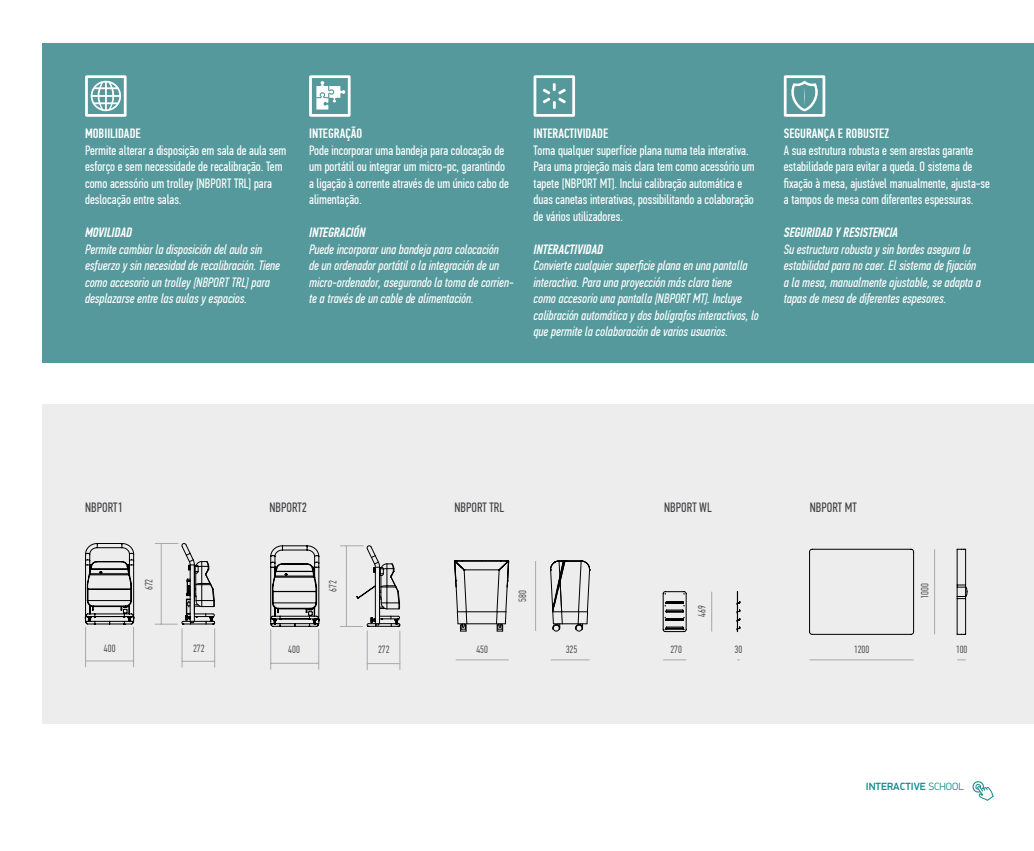
<style>
.page{position:relative;width:1034px;height:851px;background:#fff}
.page>*{position:absolute;margin:0;border:0;box-sizing:border-box;transform-origin:0 0}
.t1{font:italic 13.5px/16.5px "PF Din Text Comp Pro";color:#fff}
.t2{font:13.5px/16.5px "PF Din Text Comp Pro";color:#fff}
.t3{font:italic 500 13.5px "PF Din Text Comp Pro";color:#fff}
.t4{font:500 13.5px "PF Din Text Comp Pro";color:#fff}
.t5{font:13.5px "PF Din Text Comp Pro";color:#414042}
.t6{font:300 10.5px "PF Din Text Comp Pro";color:#414042}
.t7{font:500 10.5px "PF Din Display Pro";color:#13898b}
.s1{font-weight:300}
</style>
<div class="page">
<svg style="left:972px;top:781px;width:21px;height:20px"></svg>
<div style="left:43px;top:404px;width:990px;height:319px;background:#ededee"></div>
<div style="left:43px;top:43px;width:990px;height:319px;background:#55999c"></div>
<hr style="left:367px;top:663px;width:33px;height:1px;background:#a7a9ac">
<hr style="left:399px;top:630px;width:1px;height:39px;background:#a7a9ac">
<hr style="left:367px;top:630px;width:1px;height:39px;background:#a7a9ac">
<hr style="left:271px;top:663px;width:47px;height:1px;background:#a7a9ac">
<hr style="left:318px;top:629px;width:1px;height:40px;background:#a7a9ac">
<hr style="left:270px;top:629px;width:1px;height:40px;background:#a7a9ac">
<hr style="left:346px;top:545px;width:1px;height:81px;background:#a7a9ac">
<svg style="left:270px;top:545px;width:49px;height:81px"></svg>
<hr style="left:375px;top:567px;width:1px;height:52px;background:#000">
<hr style="left:379px;top:567px;width:1px;height:49px;background:#000">
<svg style="left:340px;top:615px;width:60px;height:12px"></svg>
<svg style="left:340px;top:545px;width:60px;height:64px"></svg>
<hr style="left:455px;top:659px;width:53px;height:1px;background:#a7a9ac">
<hr style="left:550px;top:659px;width:39px;height:1px;background:#a7a9ac">
<hr style="left:535px;top:561px;width:1px;height:70px;background:#a7a9ac">
<svg style="left:454px;top:560px;width:55px;height:71px"></svg>
<svg style="left:550px;top:560px;width:40px;height:71px"></svg>
<hr style="left:182px;top:661px;width:33px;height:1px;background:#a7a9ac">
<hr style="left:214px;top:628px;width:1px;height:39px;background:#a7a9ac">
<hr style="left:182px;top:628px;width:1px;height:39px;background:#a7a9ac">
<hr style="left:85px;top:660px;width:48px;height:1px;background:#a7a9ac">
<hr style="left:133px;top:627px;width:1px;height:39px;background:#a7a9ac">
<hr style="left:85px;top:627px;width:1px;height:39px;background:#a7a9ac">
<svg style="left:85px;top:543px;width:49px;height:81px"></svg>
<svg style="left:155px;top:543px;width:60px;height:82px"></svg>
<svg style="left:663px;top:659px;width:23px;height:1px"></svg>
<svg style="left:662px;top:591px;width:78px;height:41px"></svg>
<svg style="left:809px;top:548px;width:104px;height:86px"></svg>
<hr style="left:809px;top:659px;width:104px;height:1px;background:#a7a9ac">
<hr style="left:934px;top:549px;width:1px;height:85px;background:#a7a9ac">
<svg style="left:956px;top:548px;width:11px;height:86px"></svg>
<svg style="left:533px;top:75px;width:42px;height:42px"></svg>
<svg style="left:309px;top:75px;width:41px;height:42px"></svg>
<svg style="left:783px;top:75px;width:42px;height:42px"></svg>
<svg style="left:85px;top:75px;width:41px;height:42px"></svg>
<p class="t4" style="left:85px;top:126px;width:57px">MOBIILIDADE</p>
<p class="t2" style="left:85px;top:142px;width:203px">Permite alterar a disposição em sala de aula sem esforço e sem necessidade de recalibração. Tem como acessório um trolley [NBPORT TRL] para deslocação entre salas.</p>
<p class="t3" style="left:85px;top:225px;width:48px">MOVILIDAD</p>
<p class="t1" style="left:85px;top:241px;width:196px">Permite cambiar la disposición del aula sin esfuerzo y sin necesidad de recalibración. Tiene como accesorio un trolley [NBPORT TRL] para desplazarse entre las aulas y espacios.</p>
<p class="t4" style="left:309px;top:126px;width:55px">INTEGRAÇÃO</p>
<p class="t2" style="left:309px;top:142px;width:201px">Pode incorporar uma bandeja para colocação de um portátil ou integrar um micro-pc, garantindo a ligação à corrente através de um único cabo de alimentação.</p>
<p class="t3" style="left:309px;top:225px;width:58px">INTEGRACIÓN</p>
<p class="t1" style="left:309px;top:241px;width:206px">Puede incorporar una bandeja para colocación<br>de un ordenador portátil o la integración de un micro-ordenador, asegurando la toma de corrien&shy;te a través de un cable de alimentación.</p>
<p class="t4" style="left:533px;top:126px;width:76px">INTERACTIVIDADE</p>
<p class="t2" style="left:533px;top:142px;width:223px">Torna qualquer superfície plana numa tela interativa.<br>Para uma projeção mais clara tem como acessório um tapete [NBPORT MT]. Inclui calibração automática e duas canetas interativas, possibilitando a colaboração de vários utilizadores.</p>
<p class="t3" style="left:533px;top:241px;width:71px">INTERACTIVIDAD</p>
<p class="t1" style="left:533px;top:258px;width:227px">Convierte cualquier superficie plana en una pantalla interactiva. Para una proyección más clara tiene<br>como accesorio una pantalla [NBPORT MT]. Incluye calibración automática y dos bolígrafos interactivos, lo que permite la colaboración de varios usuarios.</p>
<p class="t4" style="left:783px;top:126px;width:107px">SEGURANÇA E ROBUSTEZ</p>
<p class="t2" style="left:783px;top:142px;width:207px">A sua estrutura robusta e sem arestas garante estabilidade para evitar a queda. O sistema de fixação à mesa, ajustável manualmente, ajusta-se a tampos de mesa com diferentes espessuras.</p>
<p class="t3" style="left:783px;top:225px;width:116px">SEGURIDAD Y RESISTENCIA</p>
<p class="t1" style="left:783px;top:241px;width:199px">Su estructura robusta y sin bordes asegura la estabilidad para no caer. El sistema de fijación a la mesa, manualmente ajustable, se adapta a tapas de mesa de diferentes espesores.</p>
<p class="t5" style="left:85px;top:500px;width:39px">NBPORT1</p>
<p class="t5" style="left:269px;top:500px;width:39px">NBPORT2</p>
<p class="t5" style="left:454px;top:500px;width:51px">NBPORT TRL</p>
<p class="t5" style="left:664px;top:500px;width:49px">NBPORT WL</p>
<p class="t5" style="left:809px;top:500px;width:49px">NBPORT MT</p>
<p class="t6" style="left:143px;top:590px;width:13px;rotate:-90deg">672</p>
<p class="t6" style="left:327px;top:591px;width:13px;rotate:-90deg">672</p>
<p class="t6" style="left:516px;top:601px;width:13px;rotate:-90deg">580</p>
<p class="t6" style="left:918px;top:599px;width:17px;rotate:-90deg">1000</p>
<p class="t6" style="left:695px;top:617px;width:13px;rotate:-90deg">469</p>
<p class="t6" style="left:104px;top:642px;width:13px">400</p>
<p class="t6" style="left:193px;top:642px;width:13px">272</p>
<p class="t6" style="left:288px;top:643px;width:13px">400</p>
<p class="t6" style="left:378px;top:643px;width:13px">272</p>
<p class="t6" style="left:476px;top:643px;width:13px">450</p>
<p class="t6" style="left:565px;top:643px;width:13px">325</p>
<p class="t6" style="left:670px;top:643px;width:13px">270</p>
<p class="t6" style="left:734px;top:643px;width:9px">30</p>
<p class="t6" style="left:853px;top:643px;width:17px">1200</p>
<p class="t6" style="left:955px;top:643px;width:13px">100</p>
<p class="t7" style="left:865px;top:780px;width:100px">INTERACTIVE <span class="s1">SCHOOL</span></p>
</div>
